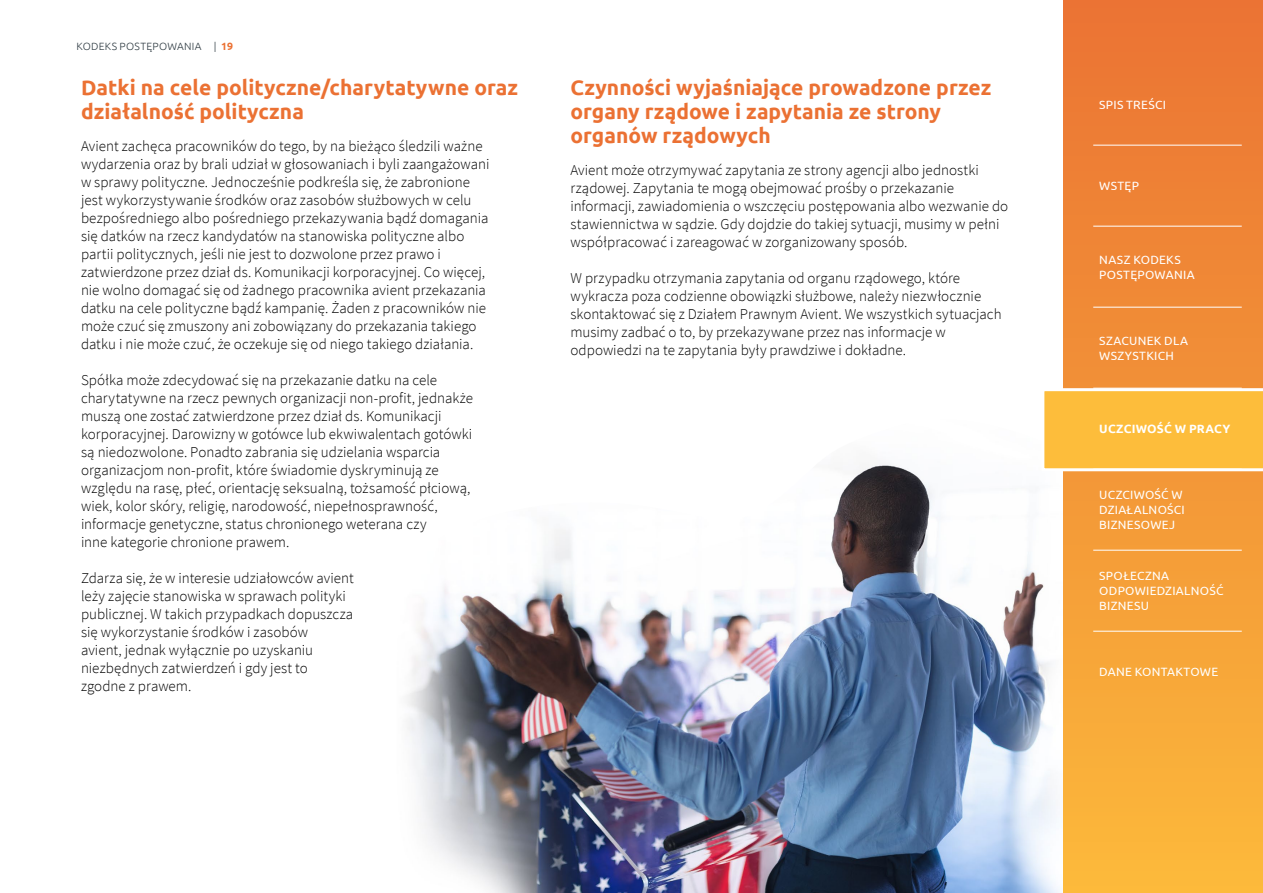
<style>
.page{position:relative;width:1263px;height:893px;background:#fff}
.page>*{position:absolute;margin:0;border:0;box-sizing:border-box;transform-origin:0 0}
.t1{font:700 21px/24px "Ubuntu";color:#eb7133}
.t2{font:300 15px/18px "Source Sans Pro";color:#000}
.t3{font:12px/15px "Ubuntu";letter-spacing:.025em;color:#fff}
.t4{font:700 12px "Ubuntu";letter-spacing:.02em;color:#fff}
.t5{font:300 10.5px "Ubuntu";letter-spacing:.025em;color:#313d44}
.s1{font-weight:700;color:#eb7133}
</style>
<div class="page">
<div style="left:1063px;top:0;width:200px;height:893px;background:linear-gradient(to bottom,#ea7334,#fcb93b)"></div>
<div style="left:1079px;top:388px;width:184px;height:83px;background:#fdbd3b"></div>
<hr style="left:1093px;top:145px;width:149px;height:1px;background:#fff">
<hr style="left:1093px;top:226px;width:149px;height:1px;background:#fff">
<hr style="left:1093px;top:307px;width:149px;height:1px;background:#fff">
<hr style="left:1093px;top:388px;width:149px;height:1px;background:#fff">
<hr style="left:1093px;top:469px;width:149px;height:1px;background:#fff">
<hr style="left:1093px;top:550px;width:149px;height:1px;background:#fff">
<hr style="left:1093px;top:631px;width:149px;height:1px;background:#fff">
<img style="left:407px;top:0;width:672px;height:893px">
<p class="t5" style="left:77px;top:40px;width:158px">KODEKS POSTĘPOWANIA | <span class="s1">19</span></p>
<h1 class="t1" style="left:81px;top:75px;width:439px">Datki na cele polityczne/charytatywne oraz działalność polityczna</h1>
<p class="t2" style="left:81px;top:137px;width:410px">Avient zachęca pracowników do tego, by na bieżąco śledzili ważne wydarzenia oraz by brali udział w głosowaniach i byli zaangażowani w sprawy polityczne. Jednocześnie podkreśla się, że zabronione jest wykorzystywanie środków oraz zasobów służbowych w celu bezpośredniego albo pośredniego przekazywania bądź domagania się datków na rzecz kandydatów na stanowiska polityczne albo partii politycznych, jeśli nie jest to dozwolone przez prawo i zatwierdzone przez dział ds. Komunikacji korporacyjnej. Co więcej, nie wolno domagać się od żadnego pracownika avient przekazania datku na cele polityczne bądź kampanię. Żaden z pracowników nie może czuć się zmuszony ani zobowiązany do przekazania takiego datku i nie może czuć, że oczekuje się od niego takiego działania.</p>
<p class="t2" style="left:81px;top:371px;width:394px">Spółka może zdecydować się na przekazanie datku na cele charytatywne na rzecz pewnych organizacji non-profit, jednakże muszą one zostać zatwierdzone przez dział ds. Komunikacji korporacyjnej. Darowizny w gotówce lub ekwiwalentach gotówki są niedozwolone. Ponadto zabrania się udzielania wsparcia organizacjom non-profit, które świadomie dyskryminują ze względu na rasę, płeć, orientację seksualną, tożsamość płciową, wiek, kolor skóry, religię, narodowość, niepełnosprawność, informacje genetyczne, status chronionego weterana czy<br>inne kategorie chronione prawem.</p>
<p class="t2" style="left:81px;top:569px;width:274px">Zdarza się, że w interesie udziałowców avient leży zajęcie stanowiska w sprawach polityki publicznej. W takich przypadkach dopuszcza się wykorzystanie środków i zasobów<br>avient, jednak wyłącznie po uzyskaniu niezbędnych zatwierdzeń i gdy jest to zgodne z prawem.</p>
<h1 class="t1" style="left:570px;top:75px;width:422px">Czynności wyjaśniające prowadzone przez organy rządowe i zapytania ze strony organów rządowych</h1>
<p class="t2" style="left:570px;top:161px;width:439px">Avient może otrzymywać zapytania ze strony agencji albo jednostki rządowej. Zapytania te mogą obejmować prośby o przekazanie informacji, zawiadomienia o wszczęciu postępowania albo wezwanie do stawiennictwa w sądzie. Gdy dojdzie do takiej sytuacji, musimy w pełni współpracować i zareagować w zorganizowany sposób.</p>
<p class="t2" style="left:570px;top:269px;width:433px">W przypadku otrzymania zapytania od organu rządowego, które wykracza poza codzienne obowiązki służbowe, należy niezwłocznie skontaktować się z Działem Prawnym Avient. We wszystkich sytuacjach musimy zadbać o to, by przekazywane przez nas informacje w odpowiedzi na te zapytania były prawdziwe i dokładne.</p>
<p class="t3" style="left:1099px;top:97px;width:68px">SPIS TREŚCI</p>
<p class="t3" style="left:1099px;top:178px;width:41px">WSTĘP</p>
<p class="t3" style="left:1099px;top:252px;width:97px">NASZ KODEKS<br>POSTĘPOWANIA</p>
<p class="t3" style="left:1099px;top:333px;width:90px">SZACUNEK DLA<br>WSZYSTKICH</p>
<p class="t4" style="left:1099px;top:422px;width:133px">UCZCIWOŚĆ W PRACY</p>
<p class="t3" style="left:1099px;top:487px;width:87px">UCZCIWOŚĆ W<br>DZIAŁALNOŚCI<br>BIZNESOWEJ</p>
<p class="t3" style="left:1099px;top:568px;width:126px">SPOŁECZNA<br>ODPOWIEDZIALNOŚĆ<br>BIZNESU</p>
<p class="t3" style="left:1099px;top:664px;width:120px">DANE KONTAKTOWE</p>
</div>
